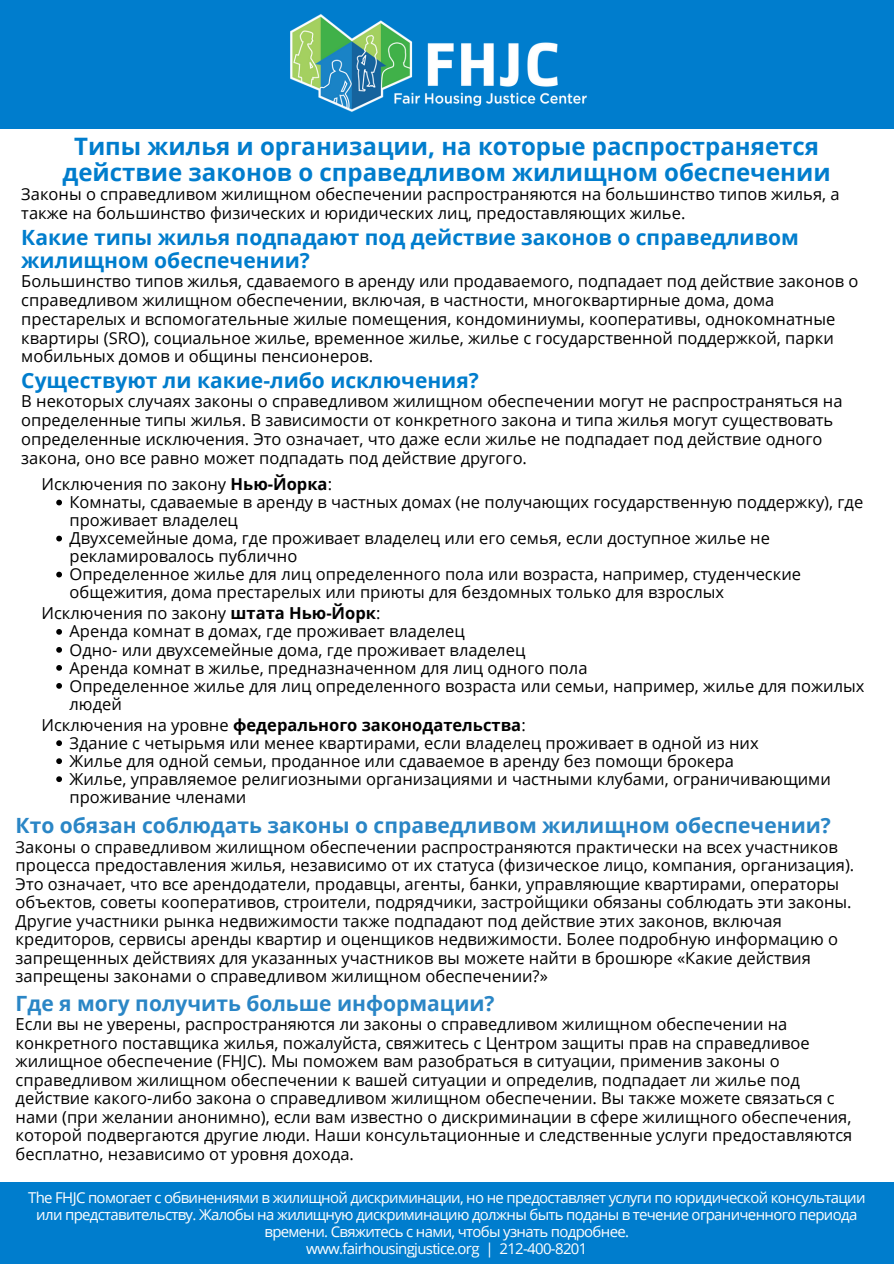
<style>
.page{position:relative;width:894px;height:1264px;background:#fff}
.page>*{position:absolute;margin:0;border:0;box-sizing:border-box;transform-origin:0 0}
.t1{font:700 24px/26.2px "Open Sans";color:#007dcd;text-align:center}
.t2{font:700 21px/23px "Open Sans";color:#007dcd}
.t3{font:700 21px "Open Sans";color:#2a86c6}
.t4{font:16.5px/18.5px "Open Sans";color:#000}
.t5{font:16.5px/22.5px "Open Sans";letter-spacing:-.045em;color:#fff;text-align:center}
.t6{font:700 16.5px "Open Sans";color:#000}
.t7{font:15px/16.8px "Open Sans";letter-spacing:-.045em;color:#fff;text-align:center}
.s1{font-weight:700}
.s2{font-weight:400}
</style>
<div class="page">
<div style="left:0;top:0;width:893px;height:129px;background:#007dcd"></div>
<img style="left:290px;top:14px;width:297px;height:98px">
<svg style="left:56px;top:499px;width:6px;height:6px"></svg>
<svg style="left:56px;top:535px;width:6px;height:6px"></svg>
<svg style="left:56px;top:571px;width:6px;height:6px"></svg>
<svg style="left:56px;top:629px;width:6px;height:5px"></svg>
<svg style="left:56px;top:647px;width:6px;height:5px"></svg>
<svg style="left:56px;top:665px;width:6px;height:5px"></svg>
<svg style="left:56px;top:683px;width:6px;height:5px"></svg>
<svg style="left:56px;top:740px;width:6px;height:6px"></svg>
<svg style="left:56px;top:758px;width:6px;height:6px"></svg>
<svg style="left:56px;top:776px;width:6px;height:6px"></svg>
<div style="left:0;top:1182px;width:893px;height:81px;background:#007dcd"></div>
<h1 class="t1" style="left:62px;top:132px;width:769px">Типы жилья и организации, на которые распространяется действие законов о справедливом жилищном обеспечении</h1>
<h1 class="t4" style="left:21px;top:185px;width:819px">Законы о справедливом жилищном обеспечении распространяются на большинство типов жилья, а также на большинство физических и юридических лиц, предоставляющих жилье.</h1>
<h1 class="t2" style="left:21px;top:225px;width:778px">Какие типы жилья подпадают под действие законов о справедливом жилищном обеспечении?</h1>
<h1 class="t4" style="left:21px;top:271px;width:838px">Большинство типов жилья, сдаваемого в аренду или продаваемого, подпадает под действие законов о справедливом жилищном обеспечении, включая, в частности, многоквартирные дома, дома престарелых и вспомогательные жилые помещения, кондоминиумы, кооперативы, однокомнатные квартиры (SRO), социальное жилье, временное жилье, жилье с государственной поддержкой, парки мобильных домов и общины пенсионеров.</h1>
<h1 class="t2" style="left:21px;top:368px;width:459px">Существуют ли какие-либо исключения?</h1>
<p class="t4" style="left:21px;top:391px;width:822px">В некоторых случаях законы о справедливом жилищном обеспечении могут не распространяться на определенные типы жилья. В зависимости от конкретного закона и типа жилья могут существовать определенные исключения. Это означает, что даже если жилье не подпадает под действие одного закона, оно все равно может подпадать под действие другого.</p>
<h1 class="t4" style="left:41px;top:474px;width:292px">Исключения по закону <span class="s1">Нью-Йорка</span>:</h1>
<p class="t4" style="left:70px;top:493px;width:795px;line-height:18px">Комнаты, сдаваемые в аренду в частных домах (не получающих государственную поддержку), где проживает владелец</p>
<p class="t4" style="left:70px;top:529px;width:701px;line-height:18px">Двухсемейные дома, где проживает владелец или его семья, если доступное жилье не рекламировалось публично</p>
<p class="t4" style="left:70px;top:565px;width:732px;line-height:18px">Определенное жилье для лиц определенного пола или возраста, например, студенческие общежития, дома престарелых или приюты для бездомных только для взрослых</p>
<h1 class="t4" style="left:41px;top:604px;width:340px">Исключения по закону <span class="s1">штата Нью-Йорк</span>:</h1>
<p class="t4" style="left:70px;top:622px;width:396px">Аренда комнат в домах, где проживает владелец</p>
<p class="t4" style="left:70px;top:640px;width:457px">Одно- или двухсемейные дома, где проживает владелец</p>
<p class="t4" style="left:70px;top:658px;width:519px">Аренда комнат в жилье, предназначенном для лиц одного пола</p>
<p class="t4" style="left:70px;top:676px;width:796px;line-height:18px">Определенное жилье для лиц определенного возраста или семьи, например, жилье для пожилых людей</p>
<h1 class="t6" style="left:41px;top:713px;width:485px"><span class="s2">Исключения на уровне</span> федерального законодательства<span class="s2">:</span></h1>
<p class="t4" style="left:70px;top:733px;width:690px">Здание с четырьмя или менее квартирами, если владелец проживает в одной из них</p>
<p class="t4" style="left:70px;top:751px;width:665px">Жилье для одной семьи, проданное или сдаваемое в аренду без помощи брокера</p>
<p class="t4" style="left:70px;top:769px;width:762px;line-height:18px">Жилье, управляемое религиозными организациями и частными клубами, ограничивающими проживание членами</p>
<h1 class="t3" style="left:16px;top:810px;width:816px">Кто обязан соблюдать законы о справедливом жилищном обеспечении?</h1>
<h1 class="t4" style="left:16px;top:837px;width:839px">Законы о справедливом жилищном обеспечении распространяются практически на всех участников процесса предоставления жилья, независимо от их статуса (физическое лицо, компания, организация).<br>Это означает, что все арендодатели, продавцы, агенты, банки, управляющие квартирами, операторы объектов, советы кооперативов, строители, подрядчики, застройщики обязаны соблюдать эти законы.<br>Другие участники рынка недвижимости также подпадают под действие этих законов, включая кредиторов, сервисы аренды квартир и оценщиков недвижимости. Более подробную информацию о запрещенных действиях для указанных участников вы можете найти в брошюре «Какие действия запрещены законами о справедливом жилищном обеспечении?»</h1>
<h1 class="t3" style="left:16px;top:988px;width:480px">Где я могу получить больше информации?</h1>
<h1 class="t4" style="left:16px;top:1014px;width:838px">Если вы не уверены, распространяются ли законы о справедливом жилищном обеспечении на конкретного поставщика жилья, пожалуйста, свяжитесь с Центром защиты прав на справедливое жилищное обеспечение (FHJC). Мы поможем вам разобраться в ситуации, применив законы о справедливом жилищном обеспечении к вашей ситуации и определив, подпадает ли жилье под действие какого-либо закона о справедливом жилищном обеспечении. Вы также можете связаться с нами (при желании анонимно), если вам известно о дискриминации в сфере жилищного обеспечения, которой подвергаются другие люди. Наши консультационные и следственные услуги предоставляются бесплатно, независимо от уровня дохода.</h1>
<h1 class="t5" style="left:88px;top:1192px;width:718px">Claims of housing discrimination must be filed within a certain period of time. Contact us to learn more. www.fairhousingjustice.org</h1>
<h1 class="t5" style="left:398px;top:1235px;width:98px">212-400-8201</h1>
<h1 class="t7" style="left:28px;top:1189px;width:838px">The FHJC помогает с обвинениями в жилищной дискриминации, но не предоставляет услуги по юридической консультации или представительству. Жалобы на жилищную дискриминацию должны быть поданы в течение ограниченного периода времени. Свяжитесь с нами, чтобы узнать подробнее.<br>www.fairhousingjustice.org | 212-400-8201</h1>
</div>
